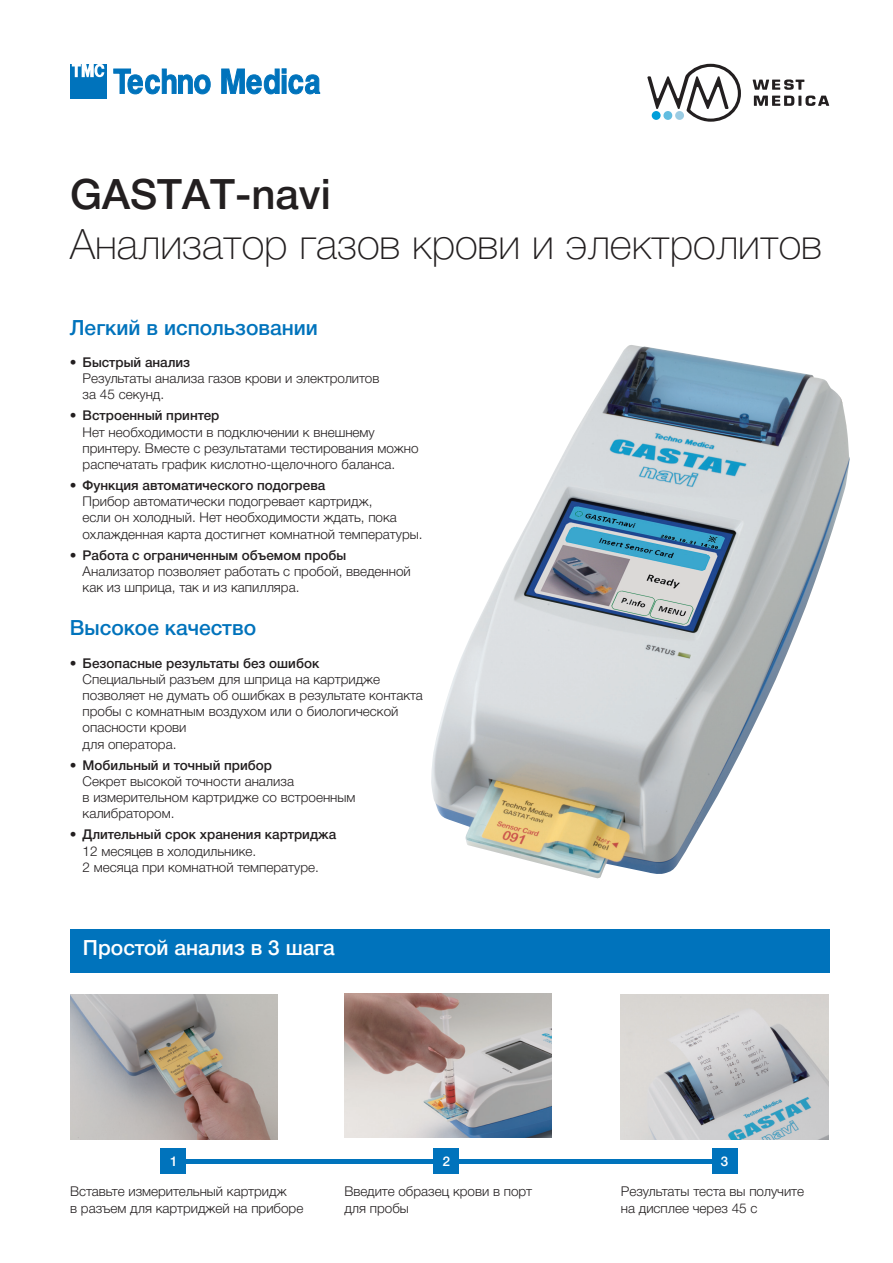
<style>
.page{position:relative;width:893px;height:1263px;background:#fff}
.page>*{position:absolute;margin:0;border:0;box-sizing:border-box;transform-origin:0 0}
.Super_big_title{font:100 42px "Helvetica Neue Cyr";color:#231f20}
.Super_big_title-2{font:500 42px "Helvetica Neue Cyr";color:#231f20}
.t1{font:500 21px "Helvetica Neue Cyr";color:#0073bc}
.t2{font:500 21px "Helvetica Neue Cyr";color:#fff}
.t3{font:300 13.5px/16.2px "Helvetica Neue Cyr";color:#231f20}
.t4{font:500 13.5px "Helvetica Neue Cyr";color:#231f20}
.t5{font:500 13.5px "Helvetica Neue Cyr";color:#fff}
.s1{font-weight:300}
</style>
<div class="page">
<div style="left:70px;top:929px;width:759px;height:44px;background:#0073bc"></div>
<hr style="left:173px;top:1159px;width:552px;height:4px;background:#0073bc">
<img style="left:431px;top:345px;width:419px;height:533px">
<div style="left:70px;top:64px;width:36px;height:35px;background:#0073bc"></div>
<svg style="left:72px;top:64px;width:32px;height:13px"></svg>
<svg style="left:113px;top:68px;width:98px;height:27px"></svg>
<svg style="left:221px;top:68px;width:99px;height:27px"></svg>
<svg style="left:647px;top:64px;width:94px;height:58px"></svg>
<div style="left:675px;top:111px;width:9px;height:9px;background:#9bcce3;border-radius:50%"></div>
<div style="left:663px;top:111px;width:9px;height:9px;background:#62bde0;border-radius:50%"></div>
<div style="left:652px;top:111px;width:9px;height:9px;background:#009fda;border-radius:50%"></div>
<svg style="left:754px;top:96px;width:75px;height:10px"></svg>
<svg style="left:753px;top:79px;width:51px;height:11px"></svg>
<img style="left:70px;top:994px;width:208px;height:145px">
<img style="left:344px;top:993px;width:208px;height:145px">
<img style="left:621px;top:994px;width:207px;height:145px">
<div style="left:161px;top:1148px;width:25px;height:26px;background:#0073bc"></div>
<div style="left:712px;top:1148px;width:25px;height:26px;background:#0073bc"></div>
<div style="left:434px;top:1148px;width:25px;height:26px;background:#0073bc"></div>
<p class="Super_big_title-2" style="left:70px;top:171px;width:262px">GASTAT-navi</p>
<p class="Super_big_title" style="left:70px;top:221px;width:754px">Анализатор газов крови и электролитов</p>
<p class="t1" style="left:70px;top:316px;width:250px">Легкий в использовании</p>
<p class="t4" style="left:70px;top:355px;width:122px"><span class="s1">•</span> Быстрый анализ</p>
<p class="t3" style="left:83px;top:370px;width:298px">Результаты анализа газов крови и электролитов за 45 секунд.</p>
<p class="t4" style="left:70px;top:408px;width:151px"><span class="s1">•</span> Встроенный принтер</p>
<p class="t3" style="left:83px;top:424px;width:337px">Нет необходимости в подключении к внешнему принтеру. Вместе с результатами тестирования можно распечатать график кислотно-щелочного баланса.</p>
<p class="t4" style="left:70px;top:478px;width:257px"><span class="s1">•</span> Функция автоматического подогрева</p>
<p class="t3" style="left:83px;top:493px;width:341px">Прибор автоматически подогревает картридж,<br>если он холодный. Нет необходимости ждать, пока охлажденная карта достигнет комнатной температуры.</p>
<p class="t4" style="left:70px;top:547px;width:278px"><span class="s1">•</span> Работа с ограниченным объемом пробы</p>
<p class="t3" style="left:83px;top:563px;width:330px">Анализатор позволяет работать с пробой, введенной как из шприца, так и из капилляра.</p>
<p class="t1" style="left:70px;top:616px;width:188px">Высокое качество</p>
<p class="t4" style="left:70px;top:655px;width:251px"><span class="s1">•</span> Безопасные результаты без ошибок</p>
<p class="t3" style="left:83px;top:671px;width:342px">Специальный разъем для шприца на картридже позволяет не думать об ошибках в результате контакта пробы с комнатным воздухом или о биологической опасности крови<br>для оператора.</p>
<p class="t4" style="left:70px;top:757px;width:204px"><span class="s1">•</span> Мобильный и точный прибор</p>
<p class="t3" style="left:83px;top:773px;width:213px">Секрет высокой точности анализа</p>
<p class="t3" style="left:83px;top:789px;width:274px">в измерительном картридже со встроенным калибратором.</p>
<p class="t4" style="left:70px;top:827px;width:268px"><span class="s1">•</span> Длительный срок хранения картриджа</p>
<p class="t3" style="left:83px;top:843px;width:175px">12 месяцев в холодильнике.</p>
<p class="t3" style="left:83px;top:859px;width:238px">2 месяца при комнатной температуре.</p>
<p class="t2" style="left:83px;top:936px;width:253px">Простой анализ в 3 шага</p>
<p class="t5" style="left:170px;top:1154px;width:9px">1</p>
<p class="t5" style="left:443px;top:1154px;width:9px">2</p>
<p class="t5" style="left:721px;top:1154px;width:9px">3</p>
<p class="t3" style="left:70px;top:1183px;width:235px">Вставьте измерительный картридж<br>в разъем для картриджей на приборе</p>
<p class="t3" style="left:344px;top:1183px;width:189px">Введите образец крови в порт</p>
<p class="t3" style="left:344px;top:1200px;width:66px">для пробы</p>
<p class="t3" style="left:621px;top:1183px;width:185px">Результаты теста вы получите</p>
<p class="t3" style="left:621px;top:1200px;width:138px">на дисплее через 45 с</p>
</div>
